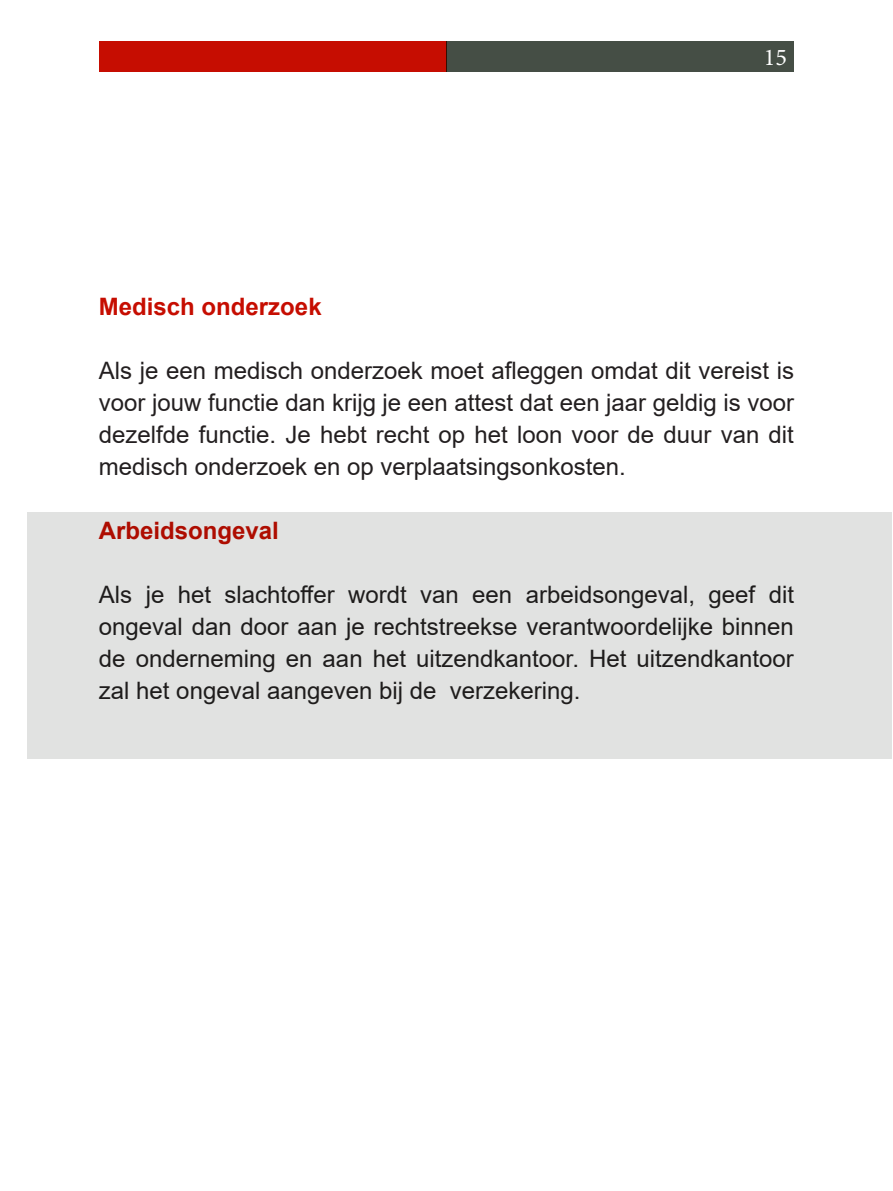
<style>
.page{position:relative;width:893px;height:1191px;background:#fff}
.page>*{position:absolute;margin:0;border:0;box-sizing:border-box;transform-origin:0 0}
.t1{font:24px/32.1px "Arial";color:#231f20;text-align:justify}
.t2{font:700 24px "Arial";color:#c60d01}
.t3{font:24px "Minion Pro";color:#fff}
</style>
<div class="page">
<div style="left:99px;top:42px;width:347px;height:30px;background:#c60d01"></div>
<div style="left:446px;top:42px;width:348px;height:30px;background:#454e45"></div>
<div style="left:27px;top:512px;width:864px;height:246px;background:#e1e2e1"></div>
<p class="t2" style="left:99px;top:290px;width:224px">Medisch onderzoek</p>
<p class="t3" style="left:764px;top:41px;width:25px">15</p>
<p class="t1" style="left:99px;top:354px;width:697px">Als je een medisch onderzoek moet afleggen omdat dit vereist is voor jouw functie dan krijg je een attest dat een jaar geldig is voor dezelfde functie. Je hebt recht op het loon voor de duur van dit medisch onderzoek en op verplaatsingsonkosten.</p>
<p class="t2" style="left:99px;top:514px;width:182px">Arbeidsongeval</p>
<p class="t1" style="left:99px;top:578px;width:697px">Als je het slachtoffer wordt van een arbeidsongeval, geef dit ongeval dan door aan je rechtstreekse verantwoordelijke binnen de onderneming en aan het uitzendkantoor. Het uitzendkantoor zal het ongeval aangeven bij de verzekering.</p>
</div>
